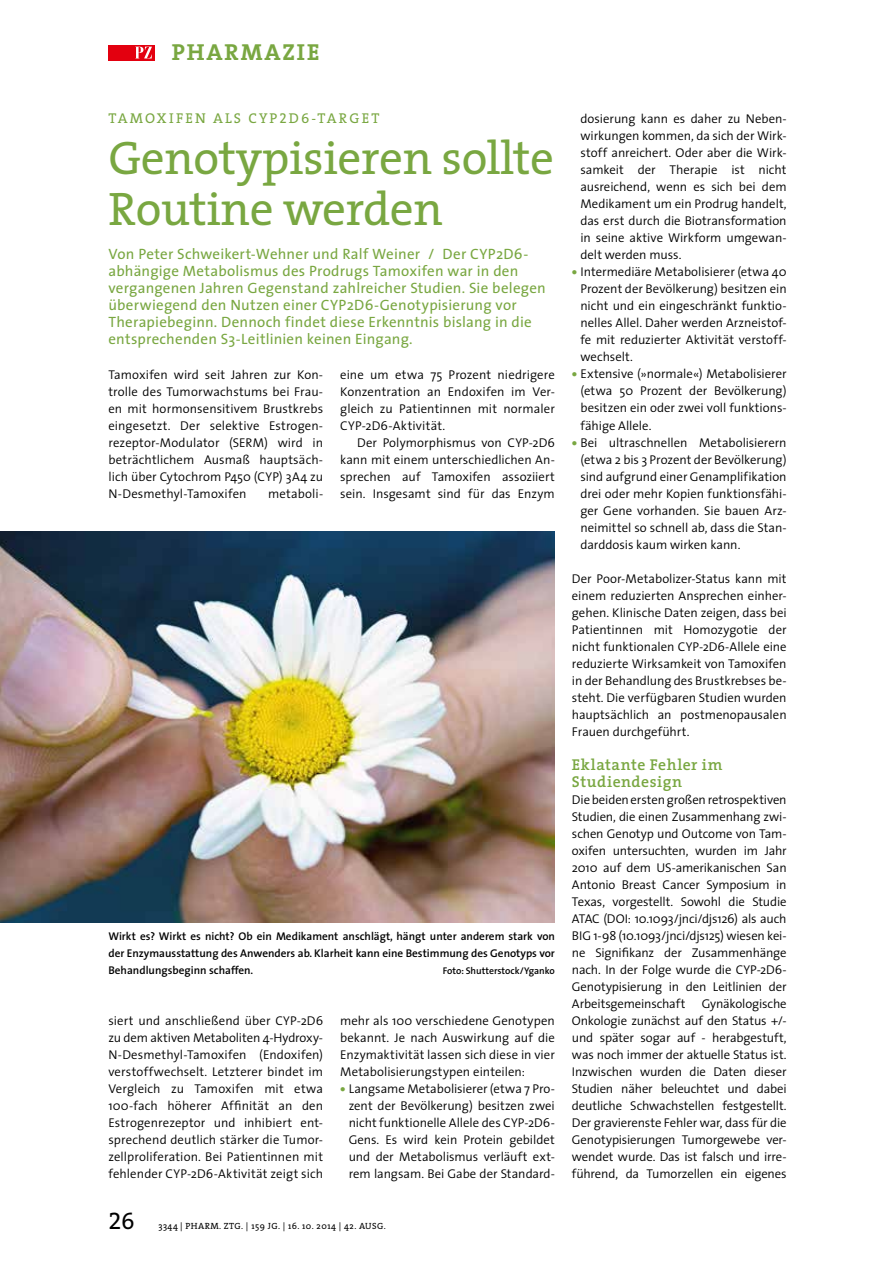
<style>
.page{position:relative;width:893px;height:1263px;background:#fff}
.page>*{position:absolute;margin:0;border:0;box-sizing:border-box;transform-origin:0 0}
.t1{font:47.25px/51px "The Serif";letter-spacing:-.01em;color:#79a741}
.t2{font:24px "The Serif Expert";color:#000}
.t3{font:700 23.25px "The Serif";letter-spacing:.08em;color:#79a741}
.t4{font:600 15.75px/17px "The Serif";letter-spacing:.03em;color:#79a741}
.t5{font:15px/17px "The Sans";letter-spacing:.015em;color:#79a741}
.t6{font:14.25px "The Serif Caps";letter-spacing:.15em;color:#79a741}
.t7{font:300 12.75px/17px "The Sans";color:#000;text-align:justify}
.t8{font:600 11.25px/17px "The Sans";color:#000;text-align:justify}
.t9{font:600 9.75px "The Sans";color:#000}
.t10{font:9px "The Serif";letter-spacing:.05em;color:#000}
.s1{font-weight:800;color:#79a741}
</style>
<div class="page">
<div style="left:108px;top:45px;width:47px;height:15px;background:#e3000f"></div>
<svg style="left:136px;top:47px;width:16px;height:11px"></svg>
<img style="left:0;top:532px;width:555px;height:391px">
<h3 class="t3" style="left:172px;top:38px;width:149px">PHARMAZIE</h3>
<p class="t6" style="left:108px;top:109px;width:272px">TAMOXIFEN ALS CYP2D6-TARGET</p>
<h1 class="t1" style="left:108px;top:133px;width:447px">Genotypisieren sollte<br>Routine werden</h1>
<p class="t5" style="left:108px;top:246px;width:439px">Von Peter Schweikert-Wehner und Ralf Weiner / Der CYP2D6- abhängige Metabolismus des Prodrugs Tamoxifen war in den vergangenen Jahren Gegenstand zahlreicher Studien. Sie belegen überwiegend den Nutzen einer CYP2D6-Genotypisierung vor Therapiebeginn. Dennoch findet diese Erkenntnis bislang in die entsprechenden S3-Leitlinien keinen Eingang.</p>
<p class="t7" style="left:340px;top:366px;width:216px">eine um etwa 75 Prozent niedrigere Konzentration an Endoxifen im Ver&shy;gleich zu Patientinnen mit normaler CYP-2D6-Aktivität.</p>
<p class="t7" style="left:340px;top:434px;width:216px;text-indent:17px">Der Polymorphismus von CYP-2D6 kann mit einem unterschiedlichen An&shy;sprechen auf Tamoxifen assoziiert sein. Insgesamt sind für das Enzym</p>
<p class="t7" style="left:108px;top:366px;width:216px">Tamoxifen wird seit Jahren zur Kon&shy;trolle des Tumorwachstums bei Frau&shy;en mit hormonsensitivem Brustkrebs eingesetzt. Der selektive Estrogen&shy;rezeptor-Modulator (SERM) wird in beträchtlichem Ausmaß hauptsäch&shy;lich über Cytochrom P450 (CYP) 3A4 zu N-Desmethyl-Tamoxifen</p>
<p class="t7" style="left:268px;top:485px;width:57px">metaboli-</p>
<p class="t8" style="left:108px;top:928px;width:448px">Wirkt es? Wirkt es nicht? Ob ein Medikament anschlägt, hängt unter anderem stark von der Enzymausstattung des Anwenders ab. Klarheit kann eine Bestimmung des Genotyps vor Behandlungsbeginn schaffen.</p>
<p class="t9" style="left:443px;top:964px;width:114px">Foto: Shutterstock/Yganko</p>
<p class="t7" style="left:108px;top:1012px;width:216px">siert und anschließend über CYP-2D6 zu dem aktiven Metaboliten 4-Hydroxy-N-Desmethyl-Tamoxifen (Endoxifen) verstoffwechselt. Letzterer bindet im Vergleich zu Tamoxifen mit etwa 100-fach höherer Affinität an den Estrogenrezeptor und inhibiert ent&shy;sprechend deutlich stärker die Tumor&shy;zellproliferation. Bei Patientinnen mit fehlender CYP-2D6-Aktivität zeigt sich</p>
<p class="t7" style="left:340px;top:1012px;width:216px">mehr als 100 verschiedene Genotypen bekannt. Je nach Auswirkung auf die Enzymaktivität lassen sich diese in vier Metabolisierungstypen einteilen:</p>
<p class="t7" style="left:349px;top:1080px;width:208px;text-indent:-9px"><span class="s1">•</span> Langsame Metabolisierer (etwa 7 Pro&shy;zent der Bevölkerung) besitzen zwei nicht funktionelle Allele des CYP-2D6- Gens. Es wird kein Protein gebildet und der Metabolismus verläuft ext&shy;rem langsam. Bei Gabe der Standard-</p>
<h2 class="t2" style="left:108px;top:1205px;width:28px">26</h2>
<p class="t10" style="left:158px;top:1220px;width:229px">3344 | PHARM. ZTG. | 159 JG. | 16. 10. 2014 | 42. AUSG.</p>
<p class="t7" style="left:580px;top:111px;width:208px">dosierung kann es daher zu Neben&shy;wirkungen kommen, da sich der Wirk&shy;stoff anreichert. Oder aber die Wirk&shy;samkeit der Therapie ist nicht ausreichend, wenn es sich bei dem Medikament um ein Prodrug handelt, das erst durch die Biotransformation in seine aktive Wirkform umgewan&shy;delt werden muss.</p>
<p class="t7" style="left:580px;top:264px;width:208px;text-indent:-9px"><span class="s1">•</span> Intermediäre Metabolisierer (etwa 40<br>Prozent der Bevölkerung) besitzen ein nicht und ein eingeschränkt funktio&shy;nelles Allel. Daher werden Arzneistof&shy;fe mit reduzierter Aktivität verstoff&shy;wechselt.</p>
<p class="t7" style="left:580px;top:366px;width:208px;text-indent:-9px"><span class="s1">•</span> Extensive (»normale«) Metabolisierer (etwa 50 Prozent der Bevölkerung) besitzen ein oder zwei voll funktions&shy;fähige Allele.</p>
<p class="t7" style="left:580px;top:434px;width:208px;text-indent:-9px"><span class="s1">•</span> Bei ultraschnellen Metabolisierern (etwa 2 bis 3 Prozent der Bevölkerung) sind aufgrund einer Genamplifikation drei oder mehr Kopien funktionsfähi&shy;ger Gene vorhanden. Sie bauen Arz&shy;neimittel so schnell ab, dass die Stan&shy;darddosis kaum wirken kann.</p>
<p class="t7" style="left:572px;top:570px;width:216px">Der Poor-Metabolizer-Status kann mit einem reduzierten Ansprechen einher&shy;gehen. Klinische Daten zeigen, dass bei Patientinnen mit Homozygotie der nicht funktionalen CYP-2D6-Allele eine reduzierte Wirksamkeit von Tamoxifen in der Behandlung des Brustkrebses be&shy;steht. Die verfügbaren Studien wurden hauptsächlich an postmenopausalen Frauen durchgeführt.</p>
<p class="t4" style="left:572px;top:756px;width:152px">Eklatante Fehler im<br>Studiendesign</p>
<p class="t7" style="left:572px;top:791px;width:216px">Die beiden ersten großen retrospektiven Studien, die einen Zusammenhang zwi&shy;schen Genotyp und Outcome von Tam&shy;oxifen untersuchten, wurden im Jahr 2010 auf dem US-amerikanischen San Antonio Breast Cancer Symposium in Texas, vorgestellt. Sowohl die Studie ATAC (DOI: 10.1093/jnci/djs126) als auch BIG 1-98 (10.1093/jnci/djs125) wiesen kei&shy;ne Signifikanz der Zusammenhänge nach. In der Folge wurde die CYP-2D6- Genotypisierung in den Leitlinien der Arbeitsgemeinschaft</p>
<p class="t7" style="left:572px;top:995px;width:216px;text-indent:130px">Gynäkologische Onkologie zunächst auf den Status +/- und später sogar auf - herabgestuft, was noch immer der aktuelle Status ist.<br>Inzwischen wurden die Daten dieser Studien näher beleuchtet und dabei deutliche Schwachstellen festgestellt.<br>Der gravierenste Fehler war, dass für die Genotypisierungen Tumorgewebe ver&shy;wendet wurde. Das ist falsch und irre&shy;führend, da Tumorzellen ein eigenes</p>
</div>
